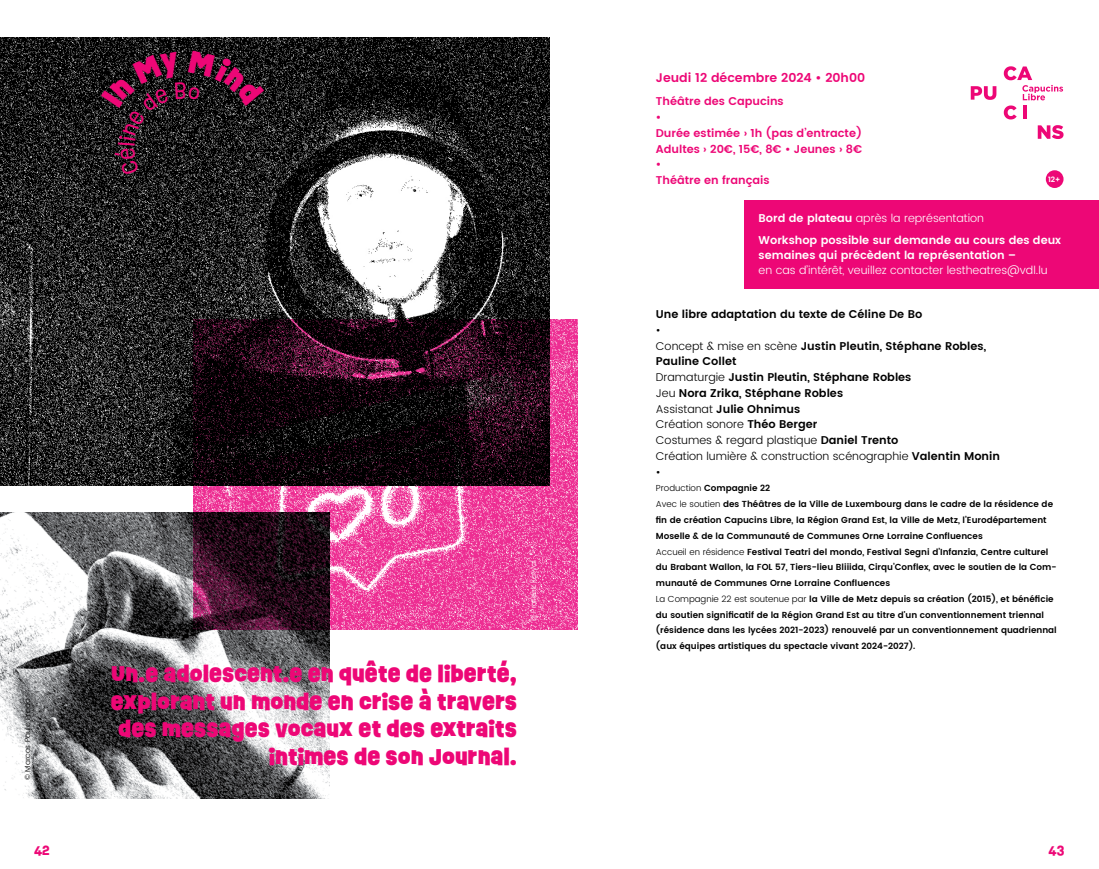
<style>
.page{position:relative;width:1099px;height:869px;background:#fff}
.page>*{position:absolute;margin:0;border:0;box-sizing:border-box;transform-origin:0 0}
.t1{font:900 21.25px/27.5px "Ruddy";color:#ed0776;text-align:right}
.t2{font:600 12.5px "Poppins";color:#ed0776}
.t3{font:700 12.5px "Ruddy";color:#ed0776}
.t4{font:600 11.25px/15.8px "Poppins";color:#000}
.t5{font:600 11.25px/22.1px "Poppins";color:#fff}
.t6{font:600 11.25px/15.8px "Poppins";color:#ed0776}
.t7{font:300 11.25px "Poppins";color:#fff}
.t8{font:600 8.75px/15.8px "Poppins";color:#000}
.t9{font:300 7.5px "Poppins";color:#000}
.t10{font:300 7.5px "Poppins";color:#fff}
.t11{font:600 7.5px "Poppins";color:#fff}
.s1{font-weight:300}
</style>
<div class="page">
<img style="left:0;top:38px;width:549px;height:447px">
<div style="left:744px;top:200px;width:354px;height:88px;background:#ed0776"></div>
<svg style="left:970px;top:86px;width:26px;height:14px"></svg>
<svg style="left:1037px;top:125px;width:26px;height:14px"></svg>
<svg style="left:1003px;top:66px;width:60px;height:53px"></svg>
<div style="left:1045px;top:170px;width:18px;height:18px;background:#ed0776;border-radius:50%"></div>
<img style="left:0;top:512px;width:330px;height:285px">
<img style="left:194px;top:319px;width:384px;height:310px">
<svg style="left:101px;top:50px;width:163px;height:126px;background:#1c1c1c"></svg>
<h2 class="t2" style="left:656px;top:68px;width:211px">Jeudi 12 décembre 2024 • 20h00</h2>
<p class="t6" style="left:656px;top:94px;width:208px">Théâtre des Capucins<br>•<br>Durée estimée › 1h (pas d’entracte)<br>Adultes › 20€, 15€, 8€ • Jeunes › 8€ •<br>Théâtre en français</p>
<p class="t11" style="left:1047px;top:173px;width:14px">12+</p>
<p class="t9" style="left:22px;top:779px;width:83px;rotate:-90deg">© Marcos Paulo Prado</p>
<p class="t10" style="left:528px;top:620px;width:61px;rotate:-90deg">© Prateek Katyal</p>
<h1 class="t1" style="left:111px;top:660px;width:407px">UN.E ADOLESCENT.E EN QUÊTE DE LIBERTÉ, EXPLORANT UN MONDE EN CRISE À TRAVERS DES MESSAGES VOCAUX ET DES EXTRAITS INTIMES DE SON JOURNAL.</h1>
<p class="t5" style="left:758px;top:207px;width:304px">Bord de plateau <span class="s1">après la représentation<br></span>Workshop possible sur demande au cours des deux</p>
<p class="t5" style="left:758px;top:245px;width:259px">semaines qui précèdent la représentation –</p>
<p class="t7" style="left:758px;top:262px;width:290px">en cas d’intérêt, veuillez contacter lestheatres@vdl.lu</p>
<p class="t4" style="left:656px;top:306px;width:268px">Une libre adaptation du texte de Céline De Bo</p>
<p class="t4" style="left:656px;top:322px;width:346px"><span class="s1">•<br>Concept &amp; mise en scène</span> Justin Pleutin, Stéphane Robles,<br>Pauline Collet<br><span class="s1">Dramaturgie</span> Justin Pleutin, Stéphane Robles<br><span class="s1">Jeu</span> Nora Zrika, Stéphane Robles<br><span class="s1">Assistanat</span> Julie Ohnimus<br><span class="s1">Création sonore</span> Théo Berger<br><span class="s1">Costumes &amp; regard plastique</span> Daniel Trento<br><span class="s1">Création lumière &amp; construction scénographie</span> Valentin Monin <span class="s1">•</span></p>
<p class="t8" style="left:656px;top:480px;width:402px"><span class="s1">Production</span> Compagnie 22<br><span class="s1">Avec le soutien</span> des Théâtres de la Ville de Luxembourg dans le cadre de la résidence de fin de création Capucins Libre, la Région Grand Est, la Ville de Metz, l’Eurodépartement Moselle &amp; de la Communauté de Communes Orne Lorraine Confluences<br><span class="s1">Accueil en résidence</span> Festival Teatri del mondo, Festival Segni d’Infanzia, Centre culturel du Brabant Wallon, la FOL 57, Tiers-lieu Bliiida, Cirqu’Conflex, avec le soutien de la Com&shy;munauté de Communes Orne Lorraine Confluences<br><span class="s1">La Compagnie 22 est soutenue par</span> la Ville de Metz depuis sa création (2015), et bénéficie du soutien significatif de la Région Grand Est au titre d'un conventionnement triennal (résidence dans les lycées 2021-2023) renouvelé par un conventionnement quadriennal (aux équipes artistiques du spectacle vivant 2024-2027).</p>
<h2 class="t3" style="left:34px;top:841px;width:17px">42</h2>
<h2 class="t3" style="left:1048px;top:841px;width:17px">43</h2>
</div>
